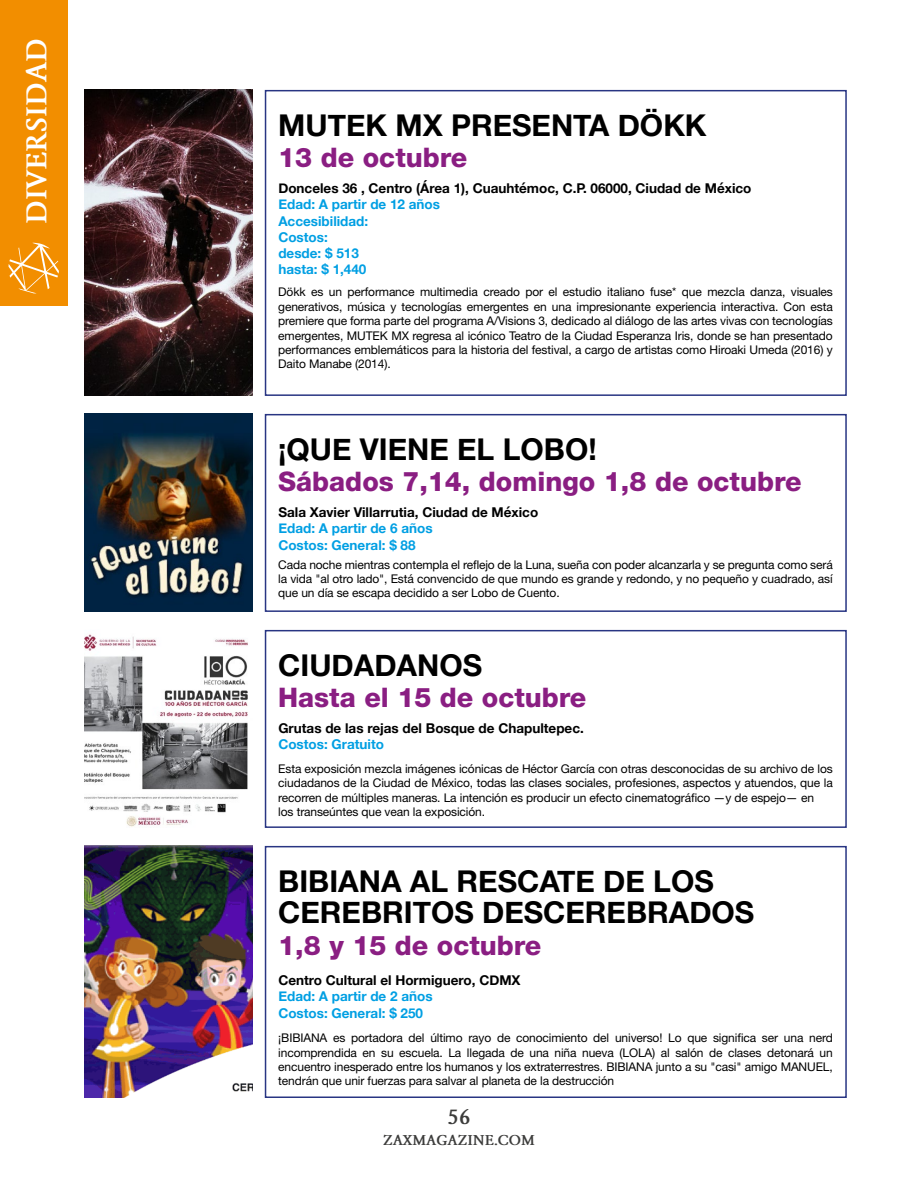
<style>
.page{position:relative;width:918px;height:1188px;background:#fff}
.page>*{position:absolute;margin:0;border:0;box-sizing:border-box;transform-origin:0 0}
.t1{font:700 30px/31.5px "Helvetica Neue";color:#000}
.t2{font:700 30px "Garamond";color:#fff}
.t3{font:800 27px "Helvetica Neue LT Std";color:#8a1e82}
.t4{font:700 22.5px "Garamond";color:#3c3c3b}
.t5{font:700 15px "Garamond";color:#3c3c3b}
.t6{font:700 13.5px "Helvetica Neue";color:#000}
.t7{font:700 13.5px/16.2px "Helvetica Neue";color:#009fe3}
.t8{font:12px/14.4px "Helvetica Neue LT Std";letter-spacing:-.01em;color:#000;text-align:justify}
</style>
<div class="page">
<div style="left:0;top:0;width:68px;height:306px;background:#f28e00"></div>
<svg style="left:8px;top:242px;width:51px;height:52px"></svg>
<div style="left:265px;top:90px;width:582px;height:306px;border:2px solid #283583"></div>
<div style="left:265px;top:414px;width:582px;height:198px;border:2px solid #283583"></div>
<div style="left:265px;top:630px;width:582px;height:198px;border:2px solid #283583"></div>
<div style="left:265px;top:846px;width:582px;height:252px;border:2px solid #283583"></div>
<img style="left:85px;top:90px;width:168px;height:306px">
<img style="left:85px;top:414px;width:168px;height:198px">
<img style="left:85px;top:634px;width:163px;height:193px">
<img style="left:85px;top:846px;width:168px;height:252px">
<h1 class="t2" style="left:24px;top:224px;width:187px;rotate:-90deg">DIVERSIDAD</h1>
<h1 class="t1" style="left:278px;top:110px;width:430px">MUTEK MX PRESENTA DÖKK</h1>
<h2 class="t3" style="left:278px;top:142px;width:191px">13 de octubre</h2>
<p class="t6" style="left:278px;top:178px;width:475px">Donceles 36 , Centro (Área 1), Cuauhtémoc, C.P. 06000, Ciudad de México</p>
<p class="t7" style="left:278px;top:197px;width:163px">Edad: A partir de 12 años<br>Accesibilidad:<br>Costos:<br>desde: $ 513<br>hasta: $ 1,440</p>
<p class="t8" style="left:278px;top:285px;width:556px">Dökk es un performance multimedia creado por el estudio italiano fuse* que mezcla danza, visuales generativos, música y tecnologías emergentes en una impresionante experiencia interactiva. Con esta premiere que forma parte del programa A/Visions 3, dedicado al diálogo de las artes vivas con tecnologías emergentes, MUTEK MX regresa al icónico Teatro de la Ciudad Esperanza Iris, donde se han presentado performances emblemáticos para la historia del festival, a cargo de artistas como Hiroaki Umeda (2016) y Daito Manabe (2014).</p>
<h1 class="t1" style="left:278px;top:434px;width:320px">¡QUE VIENE EL LOBO!</h1>
<h2 class="t3" style="left:278px;top:466px;width:525px">Sábados 7,14, domingo 1,8 de octubre</h2>
<p class="t6" style="left:278px;top:502px;width:261px">Sala Xavier Villarrutia, Ciudad de México</p>
<p class="t7" style="left:278px;top:521px;width:156px">Edad: A partir de 6 años<br>Costos: General: $ 88</p>
<p class="t8" style="left:278px;top:557px;width:556px">Cada noche mientras contempla el reflejo de la Luna, sueña con poder alcanzarla y se pregunta como será la vida "al otro lado", Está convencido de que mundo es grande y redondo, y no pequeño y cuadrado, así que un día se escapa decidido a ser Lobo de Cuento.</p>
<h1 class="t1" style="left:278px;top:650px;width:205px">CIUDADANOS</h1>
<h2 class="t3" style="left:278px;top:682px;width:310px">Hasta el 15 de octubre</h2>
<p class="t6" style="left:278px;top:718px;width:307px">Grutas de las rejas del Bosque de Chapultepec.</p>
<p class="t7" style="left:278px;top:737px;width:107px">Costos: Gratuito</p>
<p class="t8" style="left:278px;top:761px;width:556px;text-align:left">Esta exposición mezcla imágenes icónicas de Héctor García con otras desconocidas de su archivo de los ciudadanos de la Ciudad de México, todas las clases sociales, profesiones, aspectos y atuendos, que la recorren de múltiples maneras. La intención es producir un efecto cinematográfico —y de espejo— en<br>los transeúntes que vean la exposición.</p>
<h1 class="t1" style="left:278px;top:866px;width:478px">BIBIANA AL RESCATE DE LOS<br>CEREBRITOS DESCEREBRADOS</h1>
<h2 class="t3" style="left:278px;top:930px;width:265px">1,8 y 15 de octubre</h2>
<p class="t6" style="left:278px;top:970px;width:244px">Centro Cultural el Hormiguero, CDMX</p>
<p class="t7" style="left:278px;top:989px;width:156px">Edad: A partir de 2 años<br>Costos: General: $ 250</p>
<p class="t8" style="left:278px;top:1031px;width:556px">¡BIBIANA es portadora del último rayo de conocimiento del universo! Lo que significa ser una nerd incomprendida en su escuela. La llegada de una niña nueva (LOLA) al salón de clases detonará un encuentro inesperado entre los humanos y los extraterrestres. BIBIANA junto a su "casi" amigo MANUEL, tendrán que unir fuerzas para salvar al planeta de la destrucción</p>
<h3 class="t4" style="left:448px;top:1107px;width:24px">56</h3>
<p class="t5" style="left:383px;top:1134px;width:153px">ZAXMAGAZINE.COM</p>
</div>
